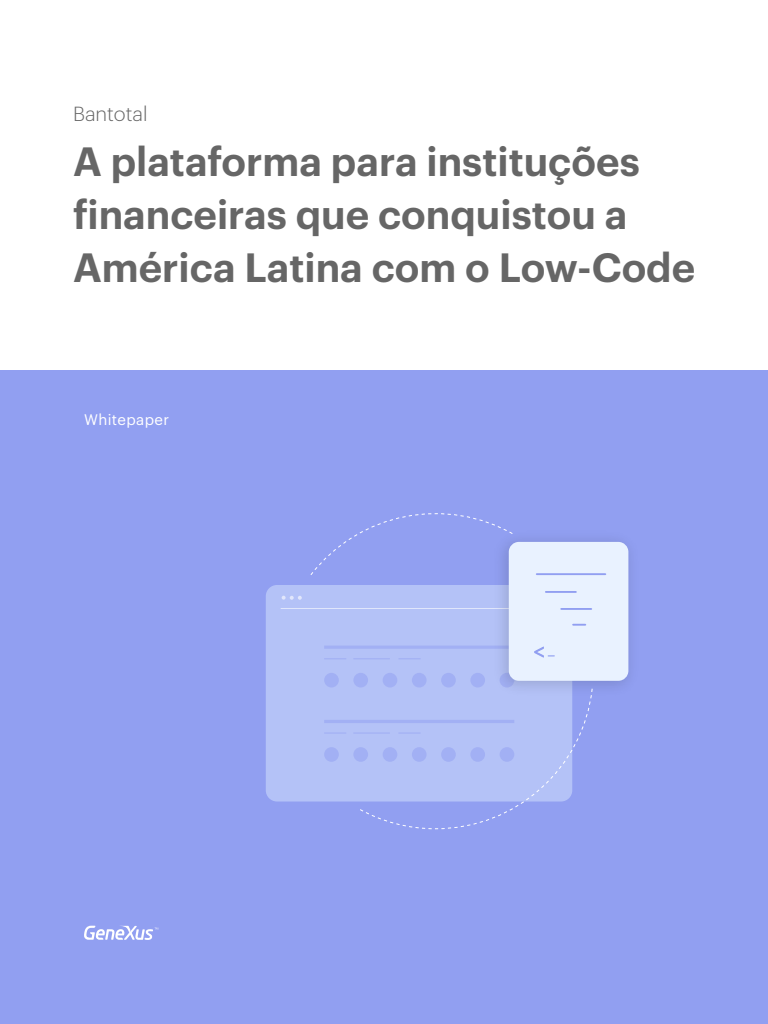
<style>
.page{position:relative;width:768px;height:1024px;background:#fff}
.page>*{position:absolute;margin:0;border:0;box-sizing:border-box;transform-origin:0 0}
.t1{font:600 40px/53px "Graphik";color:#666}
.t2{font:300 20px "Graphik";color:#666}
.t3{font:15px "Graphik";letter-spacing:.025em;color:#fff}
</style>
<div class="page">
<div style="left:0;top:371px;width:768px;height:653px;background:#919ff1"></div>
<svg style="left:84px;top:926px;width:74px;height:14px"></svg>
<div style="left:266px;top:585px;width:306px;height:217px;background:#b4c2f7;border-radius:11px"></div>
<hr style="left:324px;top:646px;width:190px;height:3px;background:#919ff1">
<svg style="left:324px;top:658px;width:22px;height:1px"></svg>
<svg style="left:399px;top:658px;width:21px;height:1px"></svg>
<hr style="left:353px;top:658px;width:37px;height:1px;background:#919ff1">
<div style="left:324px;top:673px;width:15px;height:15px;background:#a2b0f4;border-radius:50%"></div>
<div style="left:353px;top:673px;width:15px;height:15px;background:#a2b0f4;border-radius:50%"></div>
<div style="left:383px;top:673px;width:14px;height:15px;background:#a2b0f4;border-radius:50%"></div>
<div style="left:412px;top:673px;width:15px;height:15px;background:#a2b0f4;border-radius:50%"></div>
<div style="left:441px;top:673px;width:15px;height:15px;background:#a2b0f4;border-radius:50%"></div>
<div style="left:470px;top:673px;width:15px;height:15px;background:#a2b0f4;border-radius:50%"></div>
<hr style="left:324px;top:720px;width:190px;height:3px;background:#919ff1">
<hr style="left:324px;top:732px;width:22px;height:2px;background:#919ff1">
<hr style="left:353px;top:732px;width:37px;height:2px;background:#919ff1">
<div style="left:324px;top:747px;width:15px;height:15px;background:#a2b0f4;border-radius:50%"></div>
<div style="left:353px;top:747px;width:15px;height:15px;background:#a2b0f4;border-radius:50%"></div>
<svg style="left:282px;top:596px;width:20px;height:4px"></svg>
<hr style="left:281px;top:608px;width:273px;height:1px;background:#fff">
<img style="left:487px;top:540px;width:143px;height:148px">
<div style="left:509px;top:542px;width:119px;height:139px;background:#e9f2ff;border-radius:10px"></div>
<hr style="left:537px;top:573px;width:68px;height:2px;background:#919ff1">
<hr style="left:546px;top:591px;width:30px;height:2px;background:#919ff1">
<hr style="left:561px;top:608px;width:30px;height:2px;background:#919ff1">
<svg style="left:573px;top:624px;width:12px;height:2px"></svg>
<svg style="left:534px;top:646px;width:20px;height:12px"></svg>
<svg style="left:357px;top:688px;width:236px;height:142px"></svg>
<svg style="left:310px;top:513px;width:206px;height:63px"></svg>
<p class="t2" style="left:73px;top:99px;width:76px">Bantotal</p>
<p class="t1" style="left:73px;top:132px;width:624px">A plataforma para instituções financeiras que conquistou a<br>América Latina com o Low-Code</p>
<p class="t3" style="left:84px;top:408px;width:87px">Whitepaper</p>
</div>
